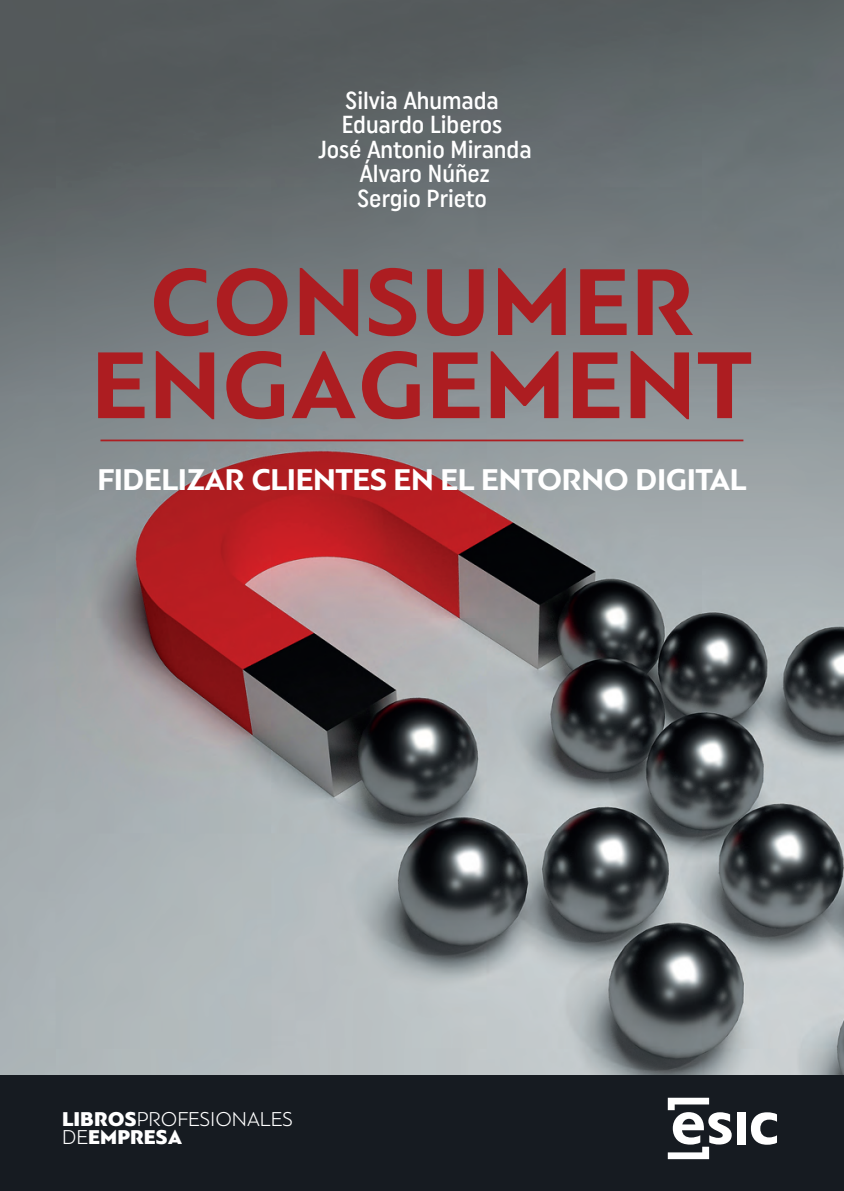
<style>
.page{position:relative;width:844px;height:1191px;background:#fff}
.page>*{position:absolute;margin:0;border:0;box-sizing:border-box;transform-origin:0 0}
.t1{font:700 99.58px/83.1px "PF Bague Sans Pro";letter-spacing:.01em;color:#ad1d21;text-align:center}
.t2{font:700 31.5px "PF Bague Sans Pro";letter-spacing:-.015em;color:#fff}
.t3{font:24.5px/24.5px "Uniform Condensed 2";color:#fff;text-align:center}
.t4{font:300 21px/17.5px "PF Bague Sans Pro";color:#fff}
.s1{font-weight:900}
</style>
<div class="page">
<img style="left:0;top:0;width:843px;height:1075px">
<div style="left:0;top:1075px;width:843px;height:116px;background:#161b21"></div>
<div style="left:736px;top:1112px;width:9px;height:32px;background:#fff"></div>
<svg style="left:667px;top:1097px;width:64px;height:62px"></svg>
<svg style="left:750px;top:1112px;width:26px;height:32px"></svg>
<hr style="left:100px;top:439px;width:643px;height:2px;background:#ad1d21">
<p class="t3" style="left:318px;top:88px;width:215px">Silvia Ahumada<br>Eduardo Liberos<br>José Antonio Miranda<br>Álvaro Núñez<br>Sergio Prieto</p>
<p class="t1" style="left:91px;top:262px;width:662px">CONSUMER<br>ENGAGEMENT</p>
<p class="t2" style="left:97px;top:460px;width:650px">FIDELIZAR CLIENTES EN EL ENTORNO DIGITAL</p>
<p class="t4" style="left:62px;top:1110px;width:232px"><span class="s1">LIBROS</span>PROFESIONALES<br>DE<span class="s1">EMPRESA</span></p>
</div>
